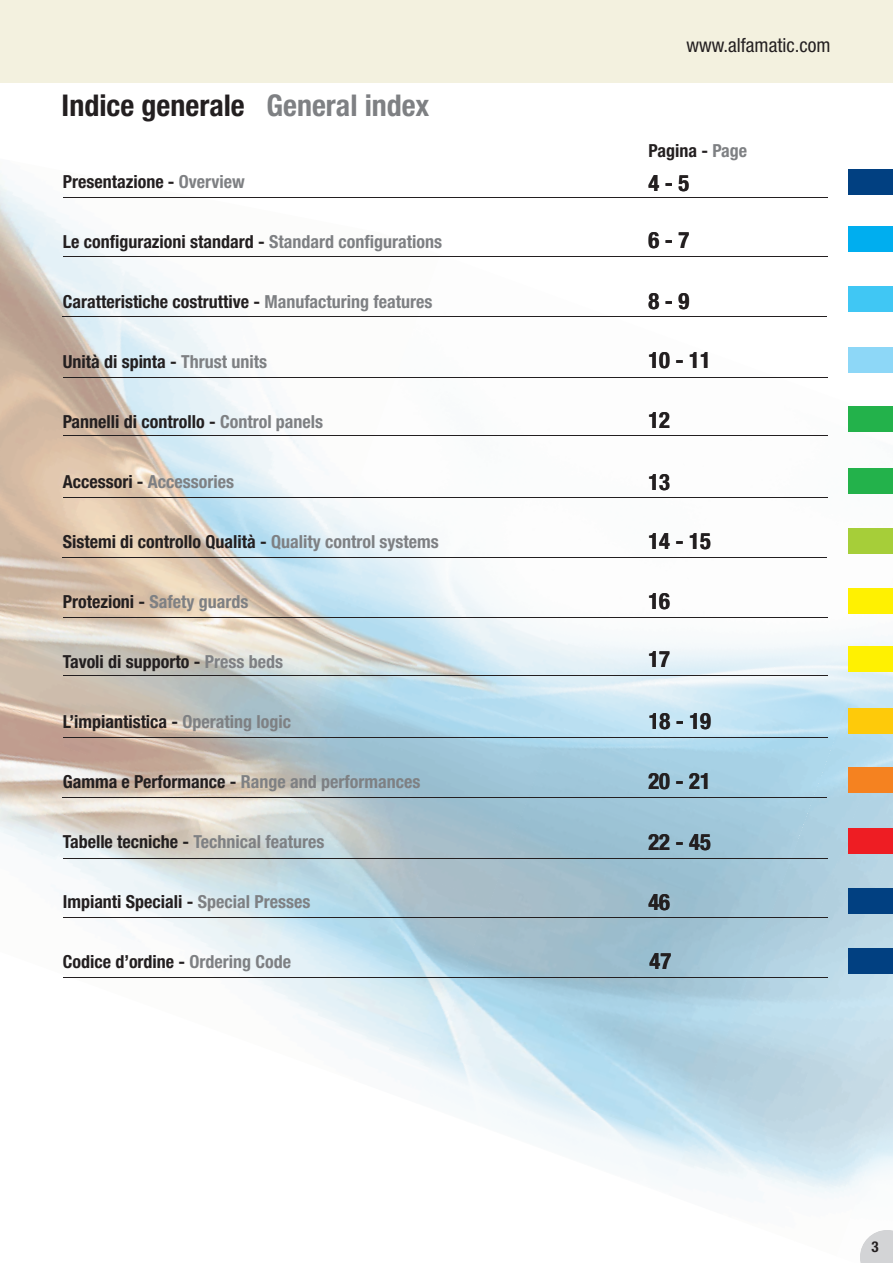
<style>
.page{position:relative;width:893px;height:1263px;background:#fff}
.page>*{position:absolute;margin:0;border:0;box-sizing:border-box;transform-origin:0 0}
.t1{font:700 condensed 30px "Helvetica Neue LT Std";color:#231f20}
.t2{font:700 condensed 22.5px "Helvetica Neue LT Std";color:#231f20}
.t3{font:condensed 19.5px "Helvetica Neue LT Std";color:#231f20}
.t4{font:700 condensed 18px "Helvetica Neue LT Std";color:#231f20}
.t5{font:700 condensed 18px "Helvetica Neue LT Std";color:#7e8083}
.t6{font:700 condensed 15px "Helvetica Neue LT Std";color:#231f20}
.s1{color:#7e8083}
.s2{color:#231f20}
</style>
<div class="page">
<div style="left:0;top:0;width:893px;height:82px;background:#f3f1df"></div>
<img style="left:0;top:184px;width:330px;height:138px">
<img style="left:687px;top:613px;width:206px;height:559px">
<img style="left:0;top:322px;width:293px;height:115px">
<img style="left:710px;top:708px;width:183px;height:472px">
<img style="left:0;top:437px;width:834px;height:402px">
<img style="left:752px;top:839px;width:141px;height:350px">
<img style="left:0;top:551px;width:546px;height:199px">
<img style="left:454px;top:750px;width:344px;height:395px">
<img style="left:794px;top:970px;width:99px;height:224px">
<img style="left:0;top:723px;width:490px;height:280px">
<img style="left:836px;top:1100px;width:57px;height:94px">
<img style="left:0;top:837px;width:454px;height:224px">
<img style="left:416px;top:1053px;width:271px;height:126px">
<img style="left:860px;top:1230px;width:33px;height:33px">
<div style="left:848px;top:169px;width:45px;height:25px;background:#014081"></div>
<div style="left:848px;top:227px;width:45px;height:25px;background:#00aeef"></div>
<div style="left:848px;top:286px;width:45px;height:26px;background:#40c7f4"></div>
<div style="left:848px;top:406px;width:45px;height:26px;background:#23b24b"></div>
<div style="left:848px;top:468px;width:45px;height:26px;background:#23b24b"></div>
<div style="left:848px;top:348px;width:45px;height:25px;background:#8dd7f7"></div>
<div style="left:848px;top:528px;width:45px;height:26px;background:#a6ce39"></div>
<div style="left:848px;top:588px;width:45px;height:25px;background:#fff101"></div>
<div style="left:848px;top:646px;width:45px;height:26px;background:#fff101"></div>
<div style="left:848px;top:708px;width:45px;height:26px;background:#feca0a"></div>
<div style="left:848px;top:767px;width:45px;height:26px;background:#f58220"></div>
<div style="left:848px;top:828px;width:45px;height:26px;background:#ee1d23"></div>
<div style="left:849px;top:948px;width:44px;height:25px;background:#014081"></div>
<div style="left:848px;top:888px;width:45px;height:25px;background:#014081"></div>
<hr style="left:63px;top:197px;width:765px;height:1px;background:#231f20">
<hr style="left:63px;top:256px;width:764px;height:1px;background:#231f20">
<hr style="left:62px;top:317px;width:765px;height:1px;background:#231f20">
<hr style="left:63px;top:377px;width:765px;height:1px;background:#231f20">
<hr style="left:63px;top:435px;width:764px;height:1px;background:#231f20">
<hr style="left:63px;top:497px;width:765px;height:1px;background:#231f20">
<hr style="left:62px;top:557px;width:765px;height:1px;background:#231f20">
<hr style="left:63px;top:617px;width:764px;height:1px;background:#231f20">
<hr style="left:63px;top:675px;width:765px;height:1px;background:#231f20">
<hr style="left:63px;top:737px;width:765px;height:1px;background:#231f20">
<hr style="left:62px;top:797px;width:765px;height:1px;background:#231f20">
<hr style="left:63px;top:858px;width:764px;height:1px;background:#231f20">
<hr style="left:63px;top:917px;width:764px;height:1px;background:#231f20">
<hr style="left:63px;top:977px;width:765px;height:1px;background:#231f20">
<h1 class="t1" style="left:62px;top:87px;width:369px">Indice generale <span class="s1">General index</span></h1>
<p class="t3" style="left:686px;top:34px;width:146px">www.alfamatic.com</p>
<p class="t4" style="left:648px;top:140px;width:100px">Pagina - <span class="s1">Page</span></p>
<p class="t4" style="left:63px;top:171px;width:184px">Presentazione - <span class="s1">Overview</span></p>
<p class="t2" style="left:648px;top:169px;width:42px">4 - 5</p>
<p class="t4" style="left:63px;top:231px;width:381px">Le configurazioni standard - <span class="s1">Standard configurations</span></p>
<p class="t2" style="left:648px;top:227px;width:42px">6 - 7</p>
<p class="t4" style="left:63px;top:291px;width:371px">Caratteristiche costruttive - <span class="s1">Manufacturing features</span></p>
<p class="t2" style="left:648px;top:287px;width:42px">8 - 9</p>
<p class="t4" style="left:63px;top:351px;width:206px">Unità di spinta - <span class="s1">Thrust units</span></p>
<p class="t2" style="left:648px;top:346px;width:64px">10 - 11</p>
<p class="t4" style="left:63px;top:411px;width:262px">Pannelli di controllo - <span class="s1">Control panels</span></p>
<p class="t2" style="left:648px;top:406px;width:23px">12</p>
<p class="t5" style="left:63px;top:471px;width:173px"><span class="s2">Accessori -</span> Accessories</p>
<p class="t2" style="left:648px;top:468px;width:23px">13</p>
<p class="t4" style="left:63px;top:531px;width:378px">Sistemi di controllo Qualità - <span class="s1">Quality control systems</span></p>
<p class="t2" style="left:648px;top:527px;width:64px">14 - 15</p>
<p class="t5" style="left:63px;top:591px;width:187px"><span class="s2">Protezioni -</span> Safety guards</p>
<p class="t2" style="left:648px;top:588px;width:23px">16</p>
<p class="t4" style="left:63px;top:651px;width:222px">Tavoli di supporto - <span class="s1">Press beds</span></p>
<p class="t2" style="left:648px;top:646px;width:23px">17</p>
<p class="t4" style="left:63px;top:711px;width:230px">L’impiantistica - <span class="s1">Operating logic</span></p>
<p class="t2" style="left:649px;top:708px;width:64px">18 - 19</p>
<p class="t5" style="left:63px;top:771px;width:359px"><span class="s2">Gamma e Performance -</span> Range and performances</p>
<p class="t2" style="left:648px;top:767px;width:64px">20 - 21</p>
<p class="t5" style="left:63px;top:831px;width:263px"><span class="s2">Tabelle tecniche -</span> Technical features</p>
<p class="t2" style="left:648px;top:828px;width:64px">22 - 45</p>
<p class="t4" style="left:63px;top:891px;width:249px">Impianti Speciali - <span class="s1">Special Presses</span></p>
<p class="t2" style="left:648px;top:888px;width:23px">46</p>
<p class="t4" style="left:63px;top:951px;width:230px">Codice d’ordine - <span class="s1">Ordering Code</span></p>
<p class="t2" style="left:649px;top:947px;width:23px">47</p>
<p class="t6" style="left:871px;top:1238px;width:9px">3</p>
</div>
